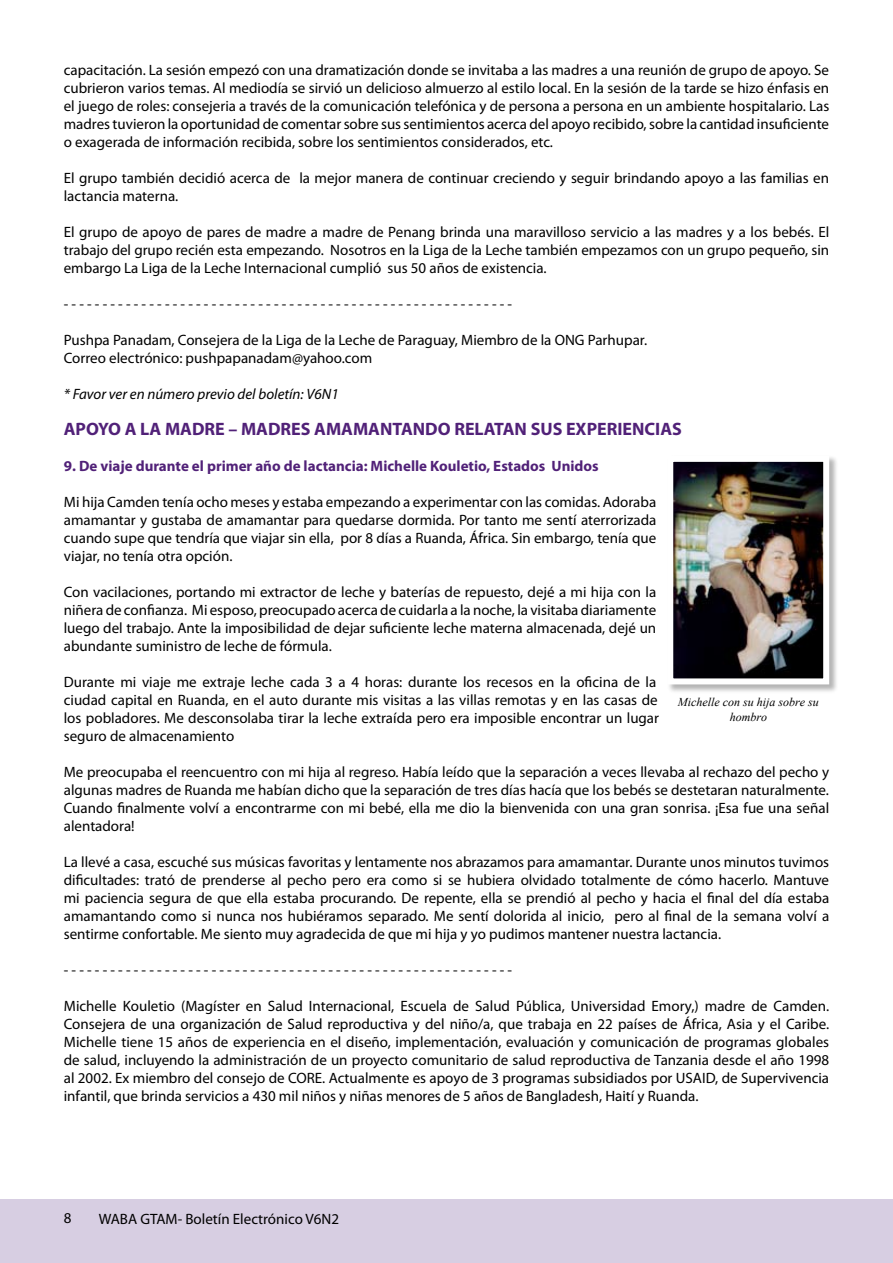
<style>
.page{position:relative;width:893px;height:1263px;background:#fff}
.page>*{position:absolute;margin:0;border:0;box-sizing:border-box;transform-origin:0 0}
.t1{font:700 18px "Myriad Pro";color:#512178}
.t2{font:15px/18px "Myriad Pro";color:#000;text-align:justify}
.t3{font:700 15px "Myriad Pro";color:#512178}
.t4{font:italic 15px "Myriad Pro";color:#000}
.t5{font:italic 12px/15px "Times New Roman";color:#000;text-align:center}
</style>
<div class="page">
<div style="left:0;top:1199px;width:893px;height:64px;background:#d7cee2"></div>
<div style="left:666px;top:455px;width:173px;height:239px;background:#000;opacity:.3"></div>
<img style="left:674px;top:463px;width:148px;height:214px">
<div style="left:667px;top:456px;width:162px;height:228px;border:6px solid #fff"></div>
<p class="t2" style="left:64px;top:61px;width:767px">capacitación. La sesión empezó con una dramatización donde se invitaba a las madres a una reunión de grupo de apoyo. Se cubrieron varios temas. Al mediodía se sirvió un delicioso almuerzo al estilo local. En la sesión de la tarde se hizo énfasis en el juego de roles: consejeria a través de la comunicación telefónica y de persona a persona en un ambiente hospitalario. Las madres tuvieron la oportunidad de comentar sobre sus sentimientos acerca del apoyo recibido, sobre la cantidad insuficiente o exagerada de información recibida, sobre los sentimientos considerados, etc.</p>
<p class="t2" style="left:64px;top:169px;width:767px">El grupo también decidió acerca de la mejor manera de continuar creciendo y seguir brindando apoyo a las familias en lactancia materna.</p>
<p class="t2" style="left:64px;top:223px;width:767px">El grupo de apoyo de pares de madre a madre de Penang brinda una maravilloso servicio a las madres y a los bebés. El trabajo del grupo recién esta empezando. Nosotros en la Liga de la Leche también empezamos con un grupo pequeño, sin embargo La Liga de la Leche Internacional cumplió sus 50 años de existencia.</p>
<p class="t2" style="left:64px;top:295px;width:450px">- - - - - - - - - - - - - - - - - - - - - - - - - - - - - - - - - - - - - - - - - - - - - - - - - - - - - - - - - -</p>
<p class="t2" style="left:64px;top:331px;width:585px">Pushpa Panadam, Consejera de la Liga de la Leche de Paraguay, Miembro de la ONG Parhupar.<br>Correo electrónico: pushpapanadam@yahoo.com</p>
<p class="t4" style="left:64px;top:385px;width:277px">* Favor ver en número previo del boletín: V6N1</p>
<p class="t1" style="left:64px;top:417px;width:620px">APOYO A LA MADRE – MADRES AMAMANTANDO RELATAN SUS EXPERIENCIAS</p>
<p class="t3" style="left:64px;top:456px;width:536px">9. De viaje durante el primer año de lactancia: Michelle Kouletio, Estados Unidos</p>
<p class="t2" style="left:64px;top:493px;width:594px">Mi hija Camden tenía ocho meses y estaba empezando a experimentar con las comidas. Adoraba amamantar y gustaba de amamantar para quedarse dormida. Por tanto me sentí aterrorizada cuando supe que tendría que viajar sin ella, por 8 días a Ruanda, África. Sin embargo, tenía que viajar, no tenía otra opción.</p>
<p class="t2" style="left:64px;top:583px;width:594px">Con vacilaciones, portando mi extractor de leche y baterías de repuesto, dejé a mi hija con la niñera de confianza. Mi esposo, preocupado acerca de cuidarla a la noche, la visitaba diariamente luego del trabajo. Ante la imposibilidad de dejar suficiente leche materna almacenada, dejé un abundante suministro de leche de fórmula.</p>
<p class="t2" style="left:64px;top:673px;width:597px;text-align:left">Durante mi viaje me extraje leche cada 3 a 4 horas: durante los recesos en la oficina de la ciudad capital en Ruanda, en el auto durante mis visitas a las villas remotas y en las casas de los pobladores. Me desconsolaba tirar la leche extraída pero era imposible encontrar un lugar seguro de almacenamiento</p>
<p class="t2" style="left:64px;top:763px;width:767px">Me preocupaba el reencuentro con mi hija al regreso. Había leído que la separación a veces llevaba al rechazo del pecho y algunas madres de Ruanda me habían dicho que la separación de tres días hacía que los bebés se destetaran naturalmente.<br>Cuando finalmente volví a encontrarme con mi bebé, ella me dio la bienvenida con una gran sonrisa. ¡Esa fue una señal alentadora!</p>
<p class="t2" style="left:64px;top:853px;width:767px">La llevé a casa, escuché sus músicas favoritas y lentamente nos abrazamos para amamantar. Durante unos minutos tuvimos dificultades: trató de prenderse al pecho pero era como si se hubiera olvidado totalmente de cómo hacerlo. Mantuve mi paciencia segura de que ella estaba procurando. De repente, ella se prendió al pecho y hacia el final del día estaba amamantando como si nunca nos hubiéramos separado. Me sentí dolorida al inicio, pero al final de la semana volví a sentirme confortable. Me siento muy agradecida de que mi hija y yo pudimos mantener nuestra lactancia.</p>
<p class="t2" style="left:64px;top:961px;width:450px">- - - - - - - - - - - - - - - - - - - - - - - - - - - - - - - - - - - - - - - - - - - - - - - - - - - - - - - - - -</p>
<p class="t2" style="left:64px;top:997px;width:767px">Michelle Kouletio (Magíster en Salud Internacional, Escuela de Salud Pública, Universidad Emory,) madre de Camden.<br>Consejera de una organización de Salud reproductiva y del niño/a, que trabaja en 22 países de África, Asia y el Caribe.<br>Michelle tiene 1 5 años de experiencia en el diseño, implementación, evaluación y comunicación de programas globales de salud, incluyendo la administración de un proyecto comunitario de salud reproductiva de Tanzania desde el año 1 998 al 2002. Ex miembro del consejo de CORE. Actualmente es apoyo de 3 programas subsidiados por USAID, de Supervivencia infantil, que brinda servicios a 430 mil niños y niñas menores de 5 años de Bangladesh, Haití y Ruanda.</p>
<p class="t5" style="left:678px;top:694px;width:142px">Michelle con su hija sobre su hombro</p>
<p class="t2" style="left:99px;top:1209px;width:242px">WABA GTAM- Boletín Electrónico V6N2</p>
</div>
